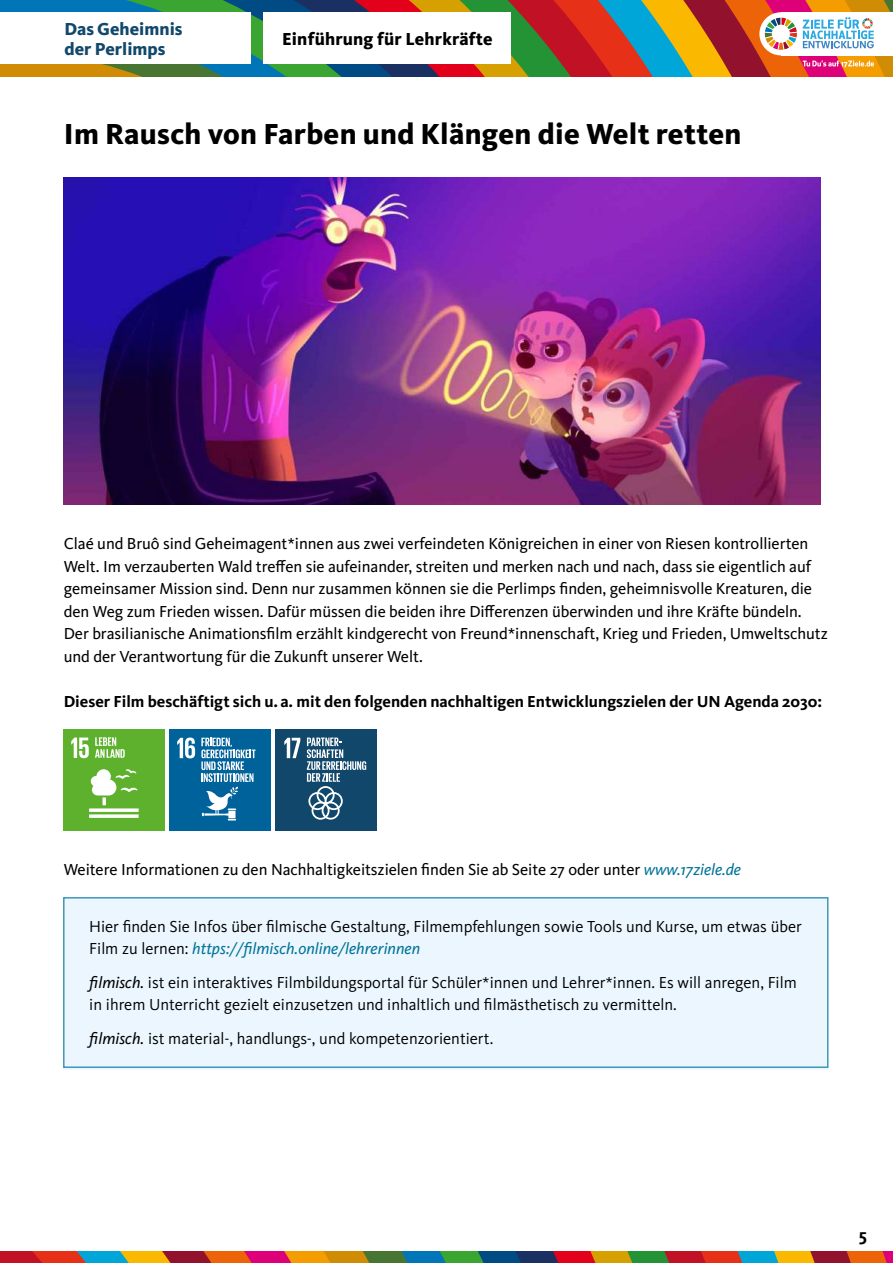
<style>
.page{position:relative;width:893px;height:1263px;background:#fff}
.page>*{position:absolute;margin:0;border:0;box-sizing:border-box;transform-origin:0 0}
.t1{font:800 30px "Kievit OT";letter-spacing:.01em;color:#000}
.t2{font:800 18px/19.5px "Kievit OT";color:#11486b}
.t3{font:800 18px "Kievit OT";letter-spacing:.01em;color:#000}
.t4{font:700 18px "Kievit OT";color:#000}
.t5{font:16.5px/22.5px "Kievit OT";letter-spacing:-.005em;color:#000}
.t6{font:16.5px/22.5px "Kievit OT";color:#000}
.t7{font:700 16.5px "Kievit OT";color:#000}
.s1{font-style:italic;color:#007399}
.s2{font-style:italic}
</style>
<div class="page">
<svg style="left:738px;top:0;width:34px;height:76px;background:#c64019"></svg>
<svg style="left:704px;top:0;width:34px;height:76px;background:#b03f20"></svg>
<svg style="left:670px;top:0;width:34px;height:76px;background:#c7a126"></svg>
<svg style="left:636px;top:0;width:34px;height:76px;background:#4aa097"></svg>
<svg style="left:602px;top:0;width:34px;height:76px;background:#91595d"></svg>
<svg style="left:568px;top:0;width:34px;height:76px;background:#d2221f"></svg>
<svg style="left:0;top:0;width:568px;height:76px;background:#5b6848"></svg>
<div style="left:264px;top:12px;width:247px;height:52px;background:#fff"></div>
<div style="left:759px;top:12px;width:44px;height:43px;background:#fff;border-radius:50%"></div>
<svg style="left:803px;top:17px;width:71px;height:31px"></svg>
<svg style="left:765px;top:18px;width:32px;height:32px"></svg>
<svg style="left:803px;top:60px;width:71px;height:7px"></svg>
<svg style="left:0;top:1252px;width:893px;height:11px;background:#955e3c"></svg>
<div style="left:0;top:12px;width:251px;height:52px;background:#fff"></div>
<div style="left:64px;top:898px;width:764px;height:171px;background:#ebf6fe"></div>
<div style="left:63px;top:897px;width:765px;height:171px;border:2px solid #4097b7"></div>
<img style="left:64px;top:178px;width:757px;height:326px">
<div style="left:169px;top:729px;width:101px;height:101px;background:#00629a"></div>
<svg style="left:177px;top:737px;width:18px;height:21px"></svg>
<svg style="left:201px;top:738px;width:55px;height:82px"></svg>
<div style="left:64px;top:729px;width:101px;height:101px;background:#5db12d"></div>
<svg style="left:71px;top:737px;width:18px;height:21px"></svg>
<svg style="left:89px;top:808px;width:50px;height:4px"></svg>
<svg style="left:89px;top:814px;width:50px;height:4px"></svg>
<svg style="left:91px;top:769px;width:46px;height:36px"></svg>
<svg style="left:95px;top:737px;width:30px;height:21px"></svg>
<div style="left:275px;top:729px;width:101px;height:101px;background:#10476a"></div>
<svg style="left:284px;top:738px;width:16px;height:20px"></svg>
<svg style="left:307px;top:737px;width:59px;height:83px"></svg>
<p class="t2" style="left:65px;top:20px;width:119px">Das Geheimnis der Perlimps</p>
<p class="t3" style="left:282px;top:29px;width:212px">Einführung für Lehrkräfte</p>
<h1 class="t1" style="left:64px;top:118px;width:679px">Im Rausch von Farben und Klängen die Welt retten</h1>
<p class="t5" style="left:64px;top:533px;width:765px">Claé und Bruô sind Geheimagent*innen aus zwei verfeindeten Königreichen in einer von Riesen kontrollierten Welt. Im verzauberten Wald tre昀昀en sie aufeinander, streiten und merken nach und nach, dass sie eigentlich auf gemeinsamer Mission sind. Denn nur zusammen können sie die Perlimps 昀椀nden, geheimnisvolle Kreaturen, die den Weg zum Frieden wissen. Dafür müssen die beiden ihre Di昀昀erenzen überwinden und ihre Kräfte bündeln.<br>Der brasilianische Animations昀椀lm erzählt kindgerecht von Freund*innenschaft, Krieg und Frieden, Umweltschutz und der Verantwortung für die Zukunft unserer Welt.</p>
<p class="t7" style="left:64px;top:692px;width:760px">Dieser Film beschäftigt sich u. a. mit den folgenden nachhaltigen Entwicklungszielen der UN Agenda 2030:</p>
<p class="t5" style="left:64px;top:859px;width:679px">Weitere Informationen zu den Nachhaltigkeitszielen 昀椀nden Sie ab Seite 27 oder unter <span class="s1">www.17ziele.de</span></p>
<p class="t6" style="left:89px;top:915px;width:714px">Hier 昀椀nden Sie Infos über 昀椀lmische Gestaltung, Filmempfehlungen sowie Tools und Kurse, um etwas über<br>Film zu lernen: <span class="s1">https://昀椀lmisch.online/lehrerinnen</span></p>
<p class="t6" style="left:89px;top:971px;width:709px"><span class="s2">昀椀lmisch.</span> ist ein interaktives Filmbildungsportal für Schüler*innen und Lehrer*innen. Es will anregen, Film in ihrem Unterricht gezielt einzusetzen und inhaltlich und 昀椀lmästhetisch zu vermitteln.</p>
<p class="t6" style="left:89px;top:1027px;width:406px"><span class="s2">昀椀lmisch.</span> ist material-, handlungs-, und kompetenzorientiert.</p>
<p class="t4" style="left:859px;top:1225px;width:10px">5</p>
</div>
